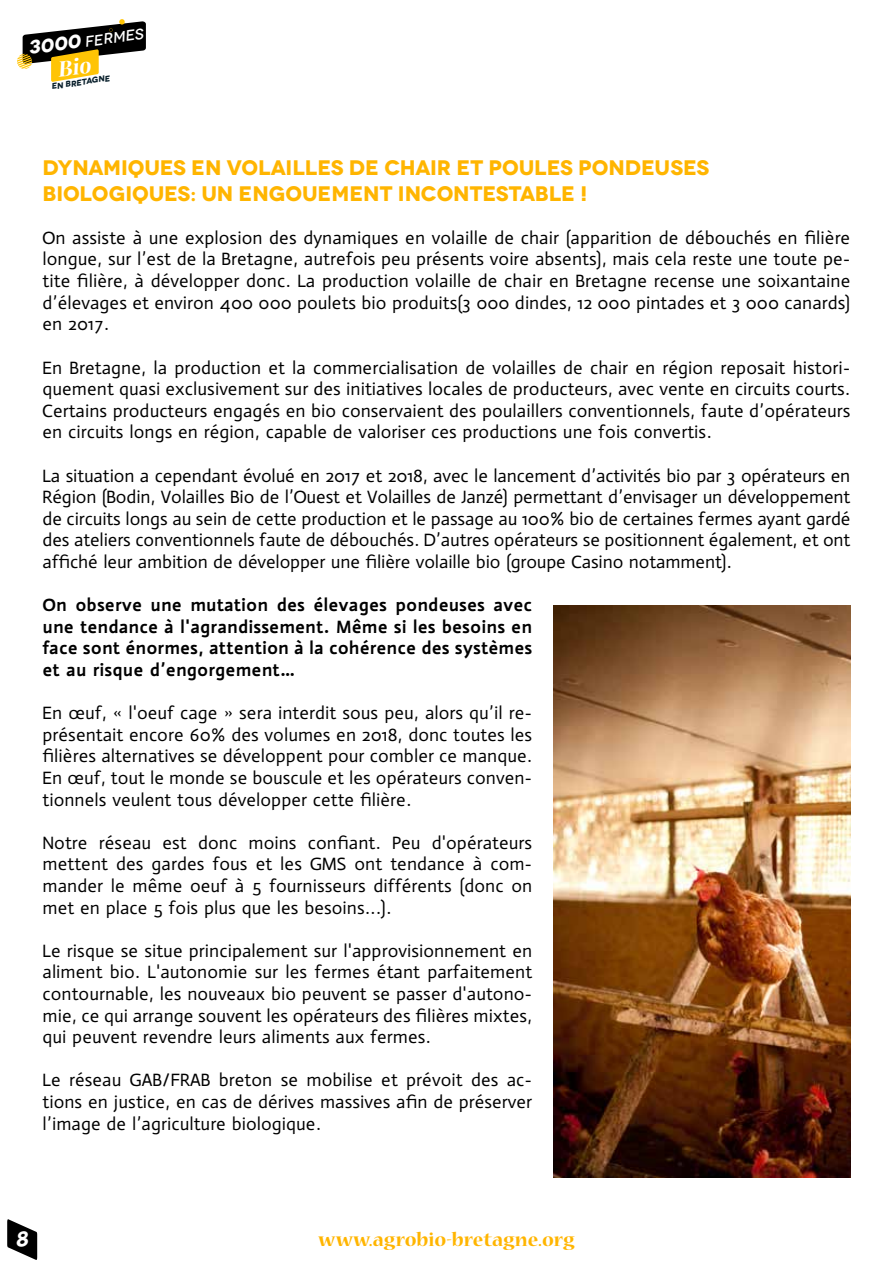
<style>
.page{position:relative;width:893px;height:1263px;background:#fff}
.page>*{position:absolute;margin:0;border:0;box-sizing:border-box;transform-origin:0 0}
.t1{font:700 21px/25.2px "Novecentowide";letter-spacing:-.01em;color:#ffb500}
.t2{font:700 21px "Nueva Std";color:#ffb500}
.t3{font:italic 700 18.75px "Novecentowide";color:#fff}
.t4{font:18px/21.6px "actor";color:#000;text-align:justify}
.t5{font:700 18px/21.6px "actor";color:#000;text-align:justify}
.t6{font:italic 500 15px "Novecentowide";color:#fff}
.t7{font:italic 700 8.25px "Novecentowide";color:#081f2b}
</style>
<div class="page">
<img style="left:554px;top:605px;width:296px;height:573px">
<svg style="left:7px;top:1219px;width:30px;height:41px"></svg>
<svg style="left:17px;top:19px;width:129px;height:63px"></svg>
<p class="t3" style="left:27px;top:36px;width:54px;rotate:-8deg">3000</p>
<p class="t6" style="left:83px;top:32px;width:61px;rotate:-7deg">fermes</p>
<p class="t7" style="left:51px;top:82px;width:61px;rotate:-9deg">en Bretagne</p>
<p class="t1" style="left:43px;top:156px;width:668px">DYNAMIQUES EN VOLAILLES DE CHAIR ET POULES PONDEUSES<br>BIOLOGIQUES: UN ENGOUEMENT INCONTESTABLE !</p>
<p class="t4" style="left:43px;top:227px;width:809px">On assiste à une explosion des dynamiques en volaille de chair (apparition de débouchés en filière longue, sur l’est de la Bretagne, autrefois peu présents voire absents), mais cela reste une toute pe&shy;tite filière, à développer donc. La production volaille de chair en Bretagne recense une soixantaine d’élevages et environ 400 000 poulets bio produits(3 000 dindes, 12 000 pintades et 3 000 canards) en 2017.</p>
<p class="t4" style="left:43px;top:357px;width:809px">En Bretagne, la production et la commercialisation de volailles de chair en région reposait histori&shy;quement quasi exclusivement sur des initiatives locales de producteurs, avec vente en circuits courts.<br>Certains producteurs engagés en bio conservaient des poulaillers conventionnels, faute d’opérateurs en circuits longs en région, capable de valoriser ces productions une fois convertis.</p>
<p class="t4" style="left:43px;top:465px;width:809px">La situation a cependant évolué en 2017 et 2018, avec le lancement d’activités bio par 3 opérateurs en Région (Bodin, Volailles Bio de l’Ouest et Volailles de Janzé) permettant d’envisager un développement de circuits longs au sein de cette production et le passage au 100% bio de certaines fermes ayant gardé des ateliers conventionnels faute de débouchés. D’autres opérateurs se positionnent également, et ont affiché leur ambition de développer une filière volaille bio (groupe Casino notamment).</p>
<p class="t5" style="left:43px;top:594px;width:491px">On observe une mutation des élevages pondeuses avec une tendance à l'agrandissement. Même si les besoins en face sont énormes, attention à la cohérence des systèmes et au risque d’engorgement…</p>
<p class="t4" style="left:43px;top:702px;width:491px">En œuf, « l'oeuf cage » sera interdit sous peu, alors qu’il re&shy;présentait encore 60% des volumes en 2018, donc toutes les filières alternatives se développent pour combler ce manque.<br>En œuf, tout le monde se bouscule et les opérateurs conven&shy;tionnels veulent tous développer cette filière.</p>
<p class="t4" style="left:43px;top:832px;width:491px">Notre réseau est donc moins confiant. Peu d'opérateurs mettent des gardes fous et les GMS ont tendance à com&shy;mander le même oeuf à 5 fournisseurs différents (donc on met en place 5 fois plus que les besoins...).</p>
<p class="t4" style="left:43px;top:940px;width:491px">Le risque se situe principalement sur l'approvisionnement en aliment bio. L'autonomie sur les fermes étant parfaitement contournable, les nouveaux bio peuvent se passer d'autono&shy;mie, ce qui arrange souvent les opérateurs des filières mixtes, qui peuvent revendre leurs aliments aux fermes.</p>
<p class="t4" style="left:43px;top:1069px;width:491px">Le réseau GAB/FRAB breton se mobilise et prévoit des ac&shy;tions en justice, en cas de dérives massives afin de préserver l’image de l’agriculture biologique.</p>
<p class="t2" style="left:318px;top:1230px;width:258px">www.agrobio-bretagne.org</p>
</div>
